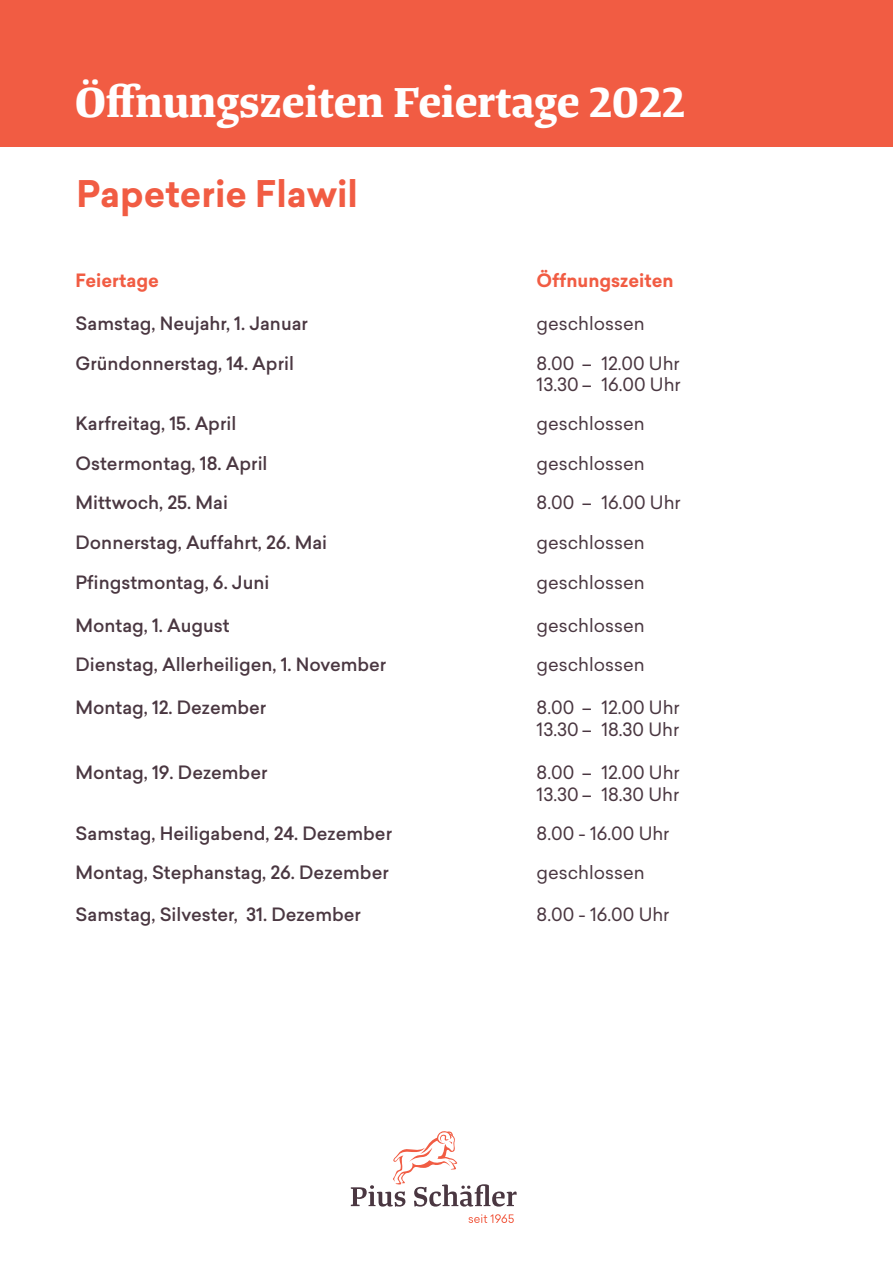
<style>
.page{position:relative;width:893px;height:1263px;background:#fff}
.page>*{position:absolute;margin:0;border:0;box-sizing:border-box;transform-origin:0 0}
.t1{font:500 45px "Tanger Serif";color:#fff}
.t2{font:700 36px "Sailec";color:#f15c43}
.t3{font:500 18px "Sailec";color:#4a3741}
.t4{font:18px/21.6px "Sailec";color:#4a3741}
.t5{font:700 18px "Sailec";color:#f15c43}
</style>
<div class="page">
<div style="left:0;top:0;width:893px;height:147px;background:#f15c43"></div>
<svg style="left:469px;top:1214px;width:45px;height:9px"></svg>
<svg style="left:351px;top:1131px;width:166px;height:75px"></svg>
<h1 class="t1" style="left:75px;top:67px;width:611px">Öffnungszeiten Feiertage 2022</h1>
<p class="t2" style="left:77px;top:168px;width:283px">Papeterie Flawil</p>
<p class="t5" style="left:75px;top:267px;width:85px">Feiertage</p>
<p class="t5" style="left:537px;top:267px;width:138px">Öffnungszeiten</p>
<p class="t3" style="left:75px;top:311px;width:234px">Samstag, Neujahr, 1. Januar</p>
<p class="t4" style="left:537px;top:312px;width:110px">geschlossen</p>
<p class="t3" style="left:75px;top:350px;width:220px">Gründonnerstag, 14. April</p>
<p class="t4" style="left:537px;top:352px;width:146px">8.00 – 12.00 Uhr<br>13.30 – 16.00 Uhr</p>
<p class="t3" style="left:75px;top:411px;width:162px">Karfreitag, 15. April</p>
<p class="t4" style="left:537px;top:413px;width:110px">geschlossen</p>
<p class="t3" style="left:75px;top:451px;width:194px">Ostermontag, 18. April</p>
<p class="t4" style="left:537px;top:452px;width:110px">geschlossen</p>
<p class="t3" style="left:75px;top:490px;width:154px">Mittwoch, 25. Mai</p>
<p class="t4" style="left:537px;top:492px;width:146px">8.00 – 16.00 Uhr</p>
<p class="t3" style="left:75px;top:530px;width:253px">Donnerstag, Auffahrt, 26. Mai</p>
<p class="t4" style="left:537px;top:531px;width:110px">geschlossen</p>
<p class="t3" style="left:75px;top:569px;width:195px">Pfingstmontag, 6. Juni</p>
<p class="t3" style="left:75px;top:613px;width:156px">Montag, 1. August</p>
<p class="t4" style="left:537px;top:571px;width:110px">geschlossen</p>
<p class="t4" style="left:537px;top:614px;width:110px">geschlossen</p>
<p class="t3" style="left:75px;top:652px;width:312px">Dienstag, Allerheiligen, 1. November</p>
<p class="t3" style="left:75px;top:695px;width:192px">Montag, 12. Dezember</p>
<p class="t3" style="left:75px;top:760px;width:194px">Montag, 19. Dezember</p>
<p class="t4" style="left:537px;top:653px;width:110px">geschlossen</p>
<p class="t4" style="left:537px;top:696px;width:145px">8.00 – 12.00 Uhr<br>13.30 – 18.30 Uhr</p>
<p class="t4" style="left:537px;top:761px;width:145px">8.00 – 12.00 Uhr<br>13.30 – 18.30 Uhr</p>
<p class="t3" style="left:75px;top:820px;width:318px">Samstag, Heiligabend, 24. Dezember</p>
<p class="t4" style="left:537px;top:822px;width:134px">8.00 - 16.00 Uhr</p>
<p class="t3" style="left:75px;top:860px;width:315px">Montag, Stephanstag, 26. Dezember</p>
<p class="t4" style="left:537px;top:861px;width:110px">geschlossen</p>
<p class="t3" style="left:75px;top:901px;width:287px">Samstag, Silvester, 31. Dezember</p>
<p class="t4" style="left:537px;top:903px;width:134px">8.00 - 16.00 Uhr</p>
</div>
